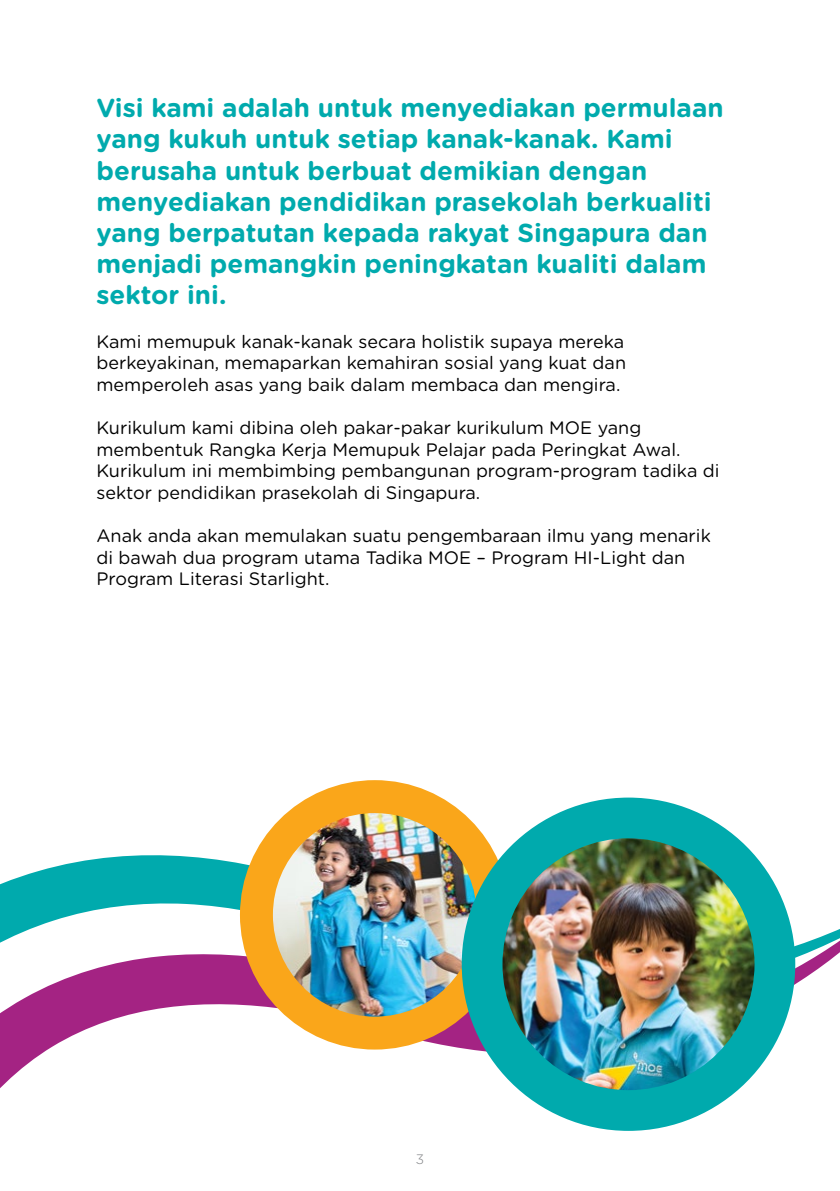
<style>
.page{position:relative;width:840px;height:1191px;background:#fff}
.page>*{position:absolute;margin:0;border:0;box-sizing:border-box;transform-origin:0 0}
.t1{font:700 26px/31.2px "Gotham Rounded";color:#00aaad}
.t2{font:18px/21.6px "Gotham Rounded";color:#000}
.t3{font:300 13.6px "Gotham Rounded";color:#808285}
</style>
<div class="page">
<svg style="left:0;top:855px;width:839px;height:233px"></svg>
<img style="left:240px;top:780px;width:221px;height:269px">
<img style="left:461px;top:797px;width:333px;height:333px">
<p class="t1" style="left:96px;top:91px;width:628px">Visi kami adalah untuk menyediakan permulaan yang kukuh untuk setiap kanak-kanak. Kami berusaha untuk berbuat demikian dengan menyediakan pendidikan prasekolah berkualiti yang berpatutan kepada rakyat Singapura dan menjadi pemangkin peningkatan kualiti dalam sektor ini.</p>
<p class="t2" style="left:96px;top:330px;width:531px;text-align:justify">Kami memupuk kanak-kanak secara holistik supaya mereka berkeyakinan, memaparkan kemahiran sosial yang kuat dan memperoleh asas yang baik dalam membaca dan mengira.</p>
<p class="t2" style="left:96px;top:416px;width:624px">Kurikulum kami dibina oleh pakar-pakar kurikulum MOE yang membentuk Rangka Kerja Memupuk Pelajar pada Peringkat Awal.<br>Kurikulum ini membimbing pembangunan program-program tadika di sektor pendidikan prasekolah di Singapura.</p>
<p class="t2" style="left:96px;top:524px;width:615px">Anak anda akan memulakan suatu pengembaraan ilmu yang menarik di bawah dua program utama Tadika MOE – Program HI-Light dan<br>Program Literasi Starlight.</p>
<p class="t3" style="left:415px;top:1150px;width:10px">3</p>
</div>
